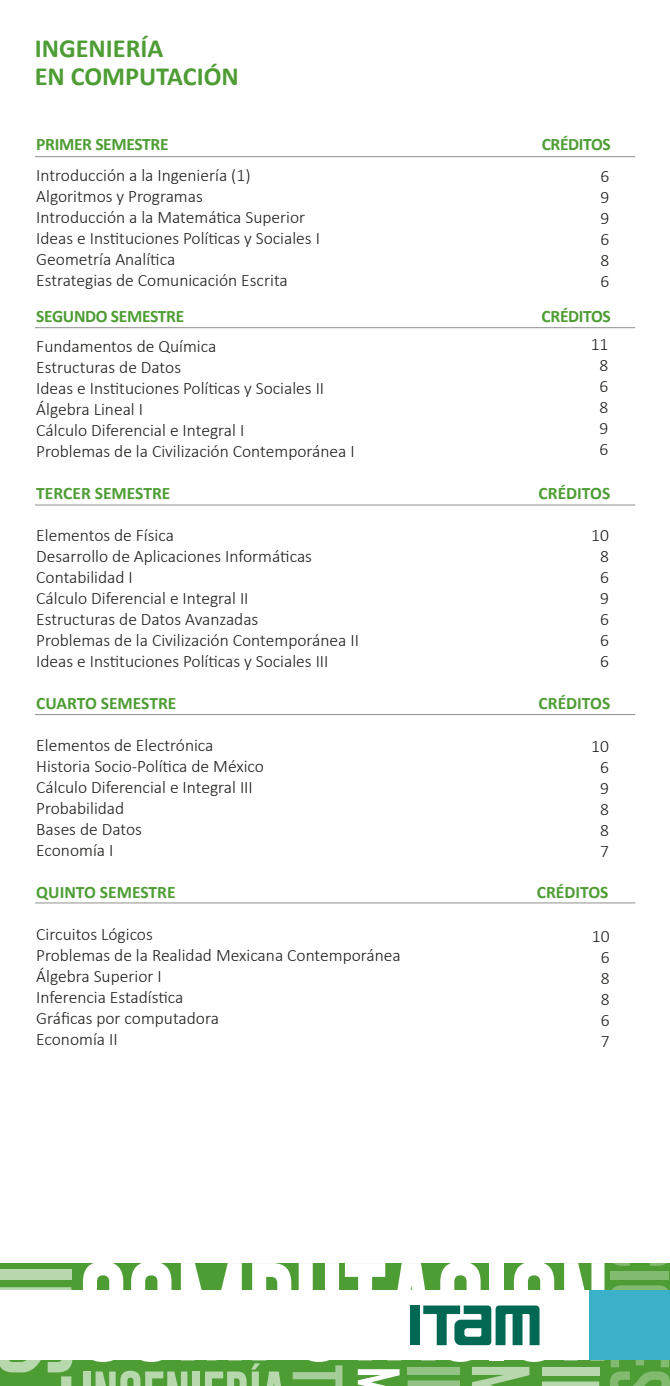
<style>
.page{position:relative;width:670px;height:1386px;background:#fff}
.page>*{position:absolute;margin:0;border:0;box-sizing:border-box;transform-origin:0 0}
.t1{font:700 26.25px/28px "Calibri";color:#4d9d34}
.t2{font:300 17.5px/21px "Calibri";color:#1d1d1b}
.t3{font:700 17.5px "Calibri";letter-spacing:-.01em;color:#4d9d34}
</style>
<div class="page">
<div style="left:0;top:1263px;width:670px;height:123px;background:#4d9d34"></div>
<div style="left:0;top:1269px;width:71px;height:10px;background:#b7d7ad"></div>
<svg style="left:0;top:1287px;width:71px;height:4px"></svg>
<svg style="left:0;top:1360px;width:72px;height:26px"></svg>
<svg style="left:613px;top:1263px;width:53px;height:3px"></svg>
<div style="left:610px;top:1271px;width:59px;height:9px;background:#82ba70"></div>
<svg style="left:610px;top:1285px;width:60px;height:6px"></svg>
<svg style="left:610px;top:1360px;width:60px;height:26px"></svg>
<hr style="left:35px;top:156px;width:600px;height:1px;background:#1d1d1b">
<hr style="left:35px;top:327px;width:600px;height:1px;background:#1d1d1b">
<hr style="left:35px;top:505px;width:600px;height:1px;background:#1d1d1b">
<hr style="left:35px;top:714px;width:600px;height:1px;background:#1d1d1b">
<hr style="left:35px;top:903px;width:600px;height:1px;background:#1d1d1b">
<div style="left:0;top:1291px;width:670px;height:69px;background:#fff"></div>
<svg style="left:83px;top:1263px;width:521px;height:123px"></svg>
<div style="left:589px;top:1291px;width:81px;height:69px;background:#3bb0c9"></div>
<h1 class="t1" style="left:35px;top:35px;width:206px">INGENIERÍA<br>EN COMPUTACIÓN</h1>
<p class="t3" style="left:36px;top:133px;width:134px">PRIMER SEMESTRE</p>
<p class="t3" style="left:541px;top:133px;width:71px">CRÉDITOS</p>
<p class="t2" style="left:36px;top:165px;width:285px">Introducción a la Ingeniería (1)<br>Algoritmos y Programas<br>Introducción a la Matemática Superior Ideas e Instituciones Políticas y Sociales I Geometría Analítica<br>Estrategias de Comunicación Escrita</p>
<p class="t3" style="left:36px;top:305px;width:149px">SEGUNDO SEMESTRE</p>
<p class="t3" style="left:541px;top:305px;width:71px">CRÉDITOS</p>
<p class="t2" style="left:36px;top:336px;width:320px">Fundamentos de Química<br>Estructuras de Datos<br>Ideas e Instituciones Políticas y Sociales II<br>Álgebra Lineal I<br>Cálculo Diferencial e Integral I<br>Problemas de la Civilización Contemporánea I</p>
<p class="t3" style="left:36px;top:482px;width:136px">TERCER SEMESTRE</p>
<p class="t3" style="left:538px;top:482px;width:73px">CRÉDITOS</p>
<p class="t2" style="left:36px;top:525px;width:324px">Elementos de Física<br>Desarrollo de Aplicaciones Informáticas Contabilidad I<br>Cálculo Diferencial e Integral II<br>Estructuras de Datos Avanzadas<br>Problemas de la Civilización Contemporánea II Ideas e Instituciones Políticas y Sociales III</p>
<p class="t3" style="left:36px;top:692px;width:142px">CUARTO SEMESTRE</p>
<p class="t3" style="left:538px;top:692px;width:73px">CRÉDITOS</p>
<p class="t2" style="left:36px;top:735px;width:229px">Elementos de Electrónica<br>Historia Socio-Política de México<br>Cálculo Diferencial e Integral III<br>Probabilidad<br>Bases de Datos<br>Economía I</p>
<p class="t3" style="left:36px;top:881px;width:141px">QUINTO SEMESTRE</p>
<p class="t3" style="left:537px;top:881px;width:73px">CRÉDITOS</p>
<p class="t2" style="left:36px;top:924px;width:366px">Circuitos Lógicos<br>Problemas de la Realidad Mexicana Contemporánea<br>Álgebra Superior I<br>Inferencia Estadística<br>Gráficas por computadora<br>Economía II</p>
<p class="t2" style="left:600px;top:165px;width:10px;text-align:justify">6<br>9<br>9<br>6<br>8<br>6</p>
<p class="t2" style="left:590px;top:333px;width:19px;text-align:center">11<br>8<br>6<br>8<br>9<br>6</p>
<p class="t2" style="left:591px;top:525px;width:19px;text-align:center">10<br>8<br>6<br>9<br>6<br>6<br>6</p>
<p class="t2" style="left:591px;top:735px;width:19px;text-align:center">10<br>6<br>9<br>8<br>8<br>7</p>
<p class="t2" style="left:592px;top:925px;width:19px;text-align:center">10<br>6<br>8<br>8<br>6<br>7</p>
</div>
